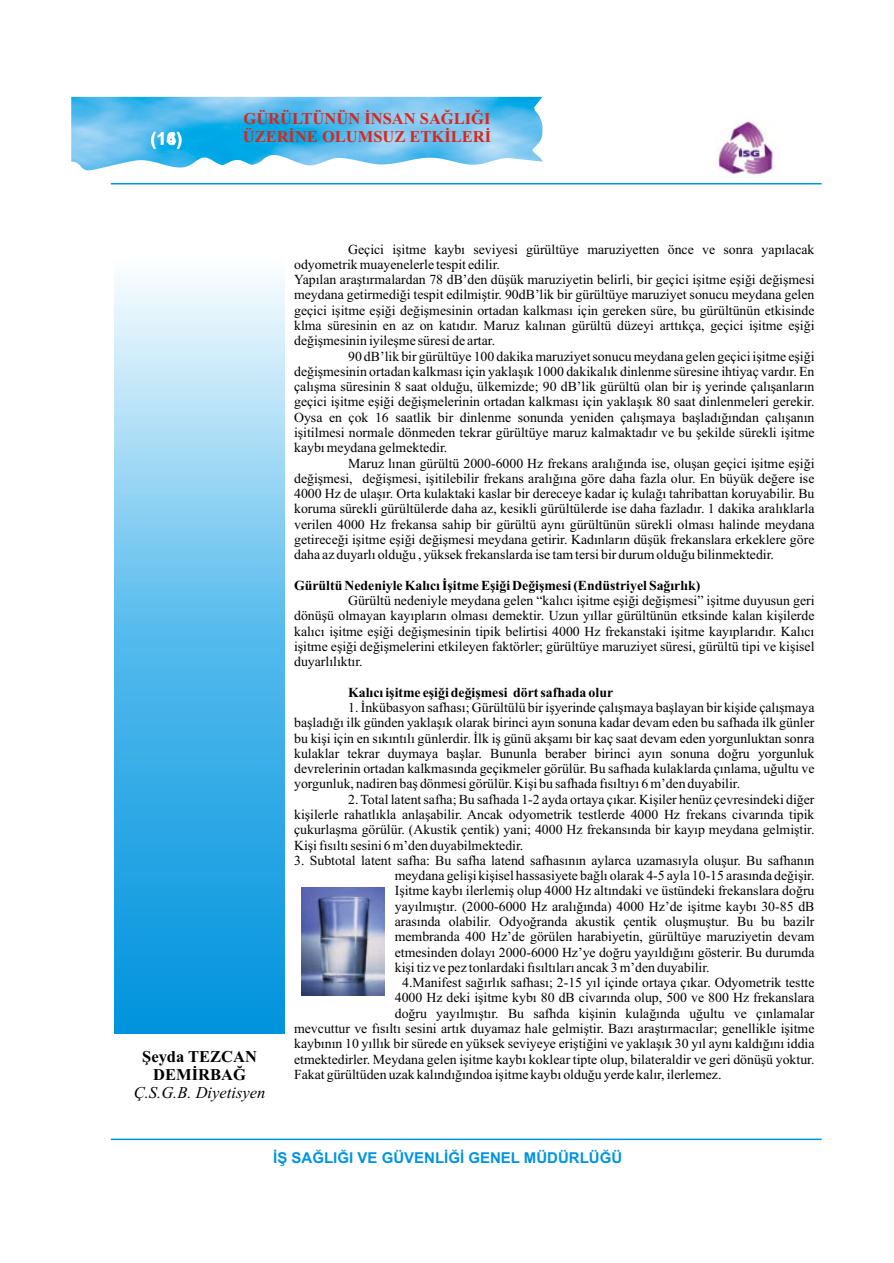
<style>
.page{position:relative;width:894px;height:1263px;background:#fff}
.page>*{position:absolute;margin:0;border:0;box-sizing:border-box;transform-origin:0 0}
.t1{font:700 18px "Arial";color:#fff}
.t2{font:700 16.5px/18.3px "Times New Roman";color:#d9261c}
.t3{font:700 16.5px/18.3px "Times New Roman";color:#000;text-align:center}
.t4{font:italic 16.5px "Times New Roman";color:#000}
.t5{font:700 15px "Arial";color:#0094de}
.t6{font:13.8px/15.3px "Times New Roman";color:#000;text-align:justify}
.t7{font:700 13.8px "Times New Roman";color:#000}
</style>
<div class="page">
<hr style="left:111px;top:1139px;width:711px;height:1px;background:#0094de">
<hr style="left:111px;top:183px;width:711px;height:1px;background:#0094de">
<img style="left:71px;top:97px;width:471px;height:74px">
<img style="left:715px;top:121px;width:61px;height:54px">
<svg style="left:115px;top:278px;width:170px;height:756px;background:#63beec"></svg>
<img style="left:302px;top:888px;width:82px;height:108px">
<h1 class="t1" style="left:151px;top:132px;width:34px">(16)</h1>
<h1 class="t1" style="left:167px;top:132px;width:12px">4</h1>
<p class="t2" style="left:243px;top:111px;width:250px">GÜRÜLTÜNÜN ÝNSAN SAÐLIÐI<br>ÜZERÝNE OLUMSUZ ETKÝLERÝ</p>
<p class="t3" style="left:142px;top:1049px;width:116px">Þeyda TEZCAN<br>DEMÝRBAÐ</p>
<p class="t4" style="left:134px;top:1087px;width:133px">Ç.S.G.B. Diyetisyen</p>
<p class="t6" style="left:294px;top:243px;width:522px;text-align:left;text-indent:54px">Geçici iþitme kaybý seviyesi gürültüye maruziyetten önce ve sonra yapýlacak odyometrik muayenelerle tespit edilir.<br>Yapýlan araþtýrmalardan 78 dB’den düþük maruziyetin belirli, bir geçici iþitme eþiði deðiþmesi meydana getirmediði tespit edilmiþtir. 90dB’lik bir gürültüye maruziyet sonucu meydana gelen geçici iþitme eþiði deðiþmesinin ortadan kalkmasý için gereken süre, bu gürültünün etkisinde klma süresinin en az on katýdýr. Maruz kalýnan gürültü düzeyi arttýkça, geçici iþitme eþiði deðiþmesinin iyileþme süresi de artar.</p>
<p class="t6" style="left:294px;top:350px;width:522px;text-indent:54px">90 dB’lik bir gürültüye 100 dakika maruziyet sonucu meydana gelen geçici iþitme eþiði deðiþmesinin ortadan kalkmasý için yaklaþýk 1000 dakikalýk dinlenme süresine ihtiyaç vardýr. En çalýþma süresinin 8 saat olduðu, ülkemizde; 90 dB’lik gürültü olan bir iþ yerinde çalýþanlarýn geçici iþitme eþiði deðiþmelerinin ortadan kalkmasý için yaklaþýk 80 saat dinlenmeleri gerekir.<br>Oysa en çok 16 saatlik bir dinlenme sonunda yeniden çalýþmaya baþladýðýndan çalýþanýn iþitilmesi normale dönmeden tekrar gürültüye maruz kalmaktadýr ve bu þekilde sürekli iþitme kaybý meydana gelmektedir.</p>
<p class="t6" style="left:294px;top:457px;width:522px;text-indent:54px">Maruz lýnan gürültü 2000-6000 Hz frekans aralýðýnda ise, oluþan geçici iþitme eþiði deðiþmesi, deðiþmesi, iþitilebilir frekans aralýðýna göre daha fazla olur. En büyük deðere ise 4000 Hz de ulaþýr. Orta kulaktaki kaslar bir dereceye kadar iç kulaðý tahribattan koruyabilir. Bu koruma sürekli gürültülerde daha az, kesikli gürültülerde ise daha fazladýr. 1 dakika aralýklarla verilen 4000 Hz frekansa sahip bir gürültü ayný gürültünün sürekli olmasý halinde meydana getireceði iþitme eþiði deðiþmesi meydana getirir. Kadýnlarýn düþük frekanslara erkeklere göre daha az duyarlý olduðu , yüksek frekanslarda ise tam tersi bir durum olduðu bilinmektedir.</p>
<p class="t7" style="left:294px;top:580px;width:408px">Gürültü Nedeniyle Kalýcý Ýþitme Eþiði Deðiþmesi (Endüstriyel Saðýrlýk)</p>
<p class="t6" style="left:294px;top:594px;width:522px;text-indent:54px">Gürültü nedeniyle meydana gelen “kalýcý iþitme eþiði deðiþmesi” iþitme duyusun geri dönüþü olmayan kayýplarýn olmasý demektir. Uzun yýllar gürültünün etksinde kalan kiþilerde kalýcý iþitme eþiði deðiþmesinin tipik belirtisi 4000 Hz frekanstaki iþitme kayýplarýdýr. Kalýcý iþitme eþiði deðiþmelerini etkileyen faktörler; gürültüye maruziyet süresi, gürültü tipi ve kiþisel duyarlýlýktýr.</p>
<p class="t7" style="left:348px;top:687px;width:267px">Kalýcý iþitme eþiði deðiþmesi dört safhada olur</p>
<p class="t6" style="left:294px;top:701px;width:522px;text-indent:54px">1. Ýnkübasyon safhasý; Gürültülü bir iþyerinde çalýþmaya baþlayan bir kiþide çalýþmaya baþladýðý ilk günden yaklaþýk olarak birinci ayýn sonuna kadar devam eden bu safhada ilk günler bu kiþi için en sýkýntýlý günlerdir. Ýlk iþ günü akþamý bir kaç saat devam eden yorgunluktan sonra kulaklar tekrar duymaya baþlar. Bununla beraber birinci ayýn sonuna doðru yorgunluk devrelerinin ortadan kalkmasýnda geçikmeler görülür. Bu safhada kulaklarda çýnlama, uðultu ve yorgunluk, nadiren baþ dönmesi görülür. Kiþi bu safhada fýsýltýyý 6 m’den duyabilir.</p>
<p class="t6" style="left:294px;top:793px;width:522px;text-indent:54px">2. Total latent safha; Bu safhada 1-2 ayda ortaya çýkar. Kiþiler henüz çevresindeki diðer kiþilerle rahatlýkla anlaþabilir. Ancak odyometrik testlerde 4000 Hz frekans civarýnda tipik çukurlaþma görülür. (Akustik çentik) yani; 4000 Hz frekansýnda bir kayýp meydana gelmiþtir.<br>Kiþi fýsýltý sesini 6 m’den duyabilmektedir.</p>
<p class="t6" style="left:294px;top:854px;width:522px">3. Subtotal latent safha: Bu safha latend safhasýnýn aylarca uzamasýyla oluþur. Bu safhanýn</p>
<p class="t6" style="left:395px;top:869px;width:421px">meydana geliþi kiþisel hassasiyete baðlý olarak 4-5 ayla 10-15 arasýnda deðiþir.</p>
<p class="t6" style="left:395px;top:885px;width:421px">Iþitme kaybý ilerlemiþ olup 4000 Hz altýndaki ve üstündeki frekanslara doðru</p>
<p class="t6" style="left:395px;top:900px;width:421px">yayýlmýþtýr. (2000-6000 Hz aralýðýnda) 4000 Hz’de iþitme kaybý 30-85 dB</p>
<p class="t6" style="left:395px;top:915px;width:421px">arasýnda olabilir. Odyoðranda akustik çentik oluþmuþtur. Bu bu bazilr</p>
<p class="t6" style="left:395px;top:930px;width:421px">membranda 400 Hz’de görülen harabiyetin, gürültüye maruziyetin devam</p>
<p class="t6" style="left:395px;top:946px;width:421px">etmesinden dolayý 2000-6000 Hz’ye doðru yayýldýðýný gösterir. Bu durumda</p>
<p class="t6" style="left:395px;top:961px;width:316px">kiþi tiz ve pez tonlardaki fýsýltýlarý ancak 3 m’den duyabilir.</p>
<p class="t6" style="left:402px;top:976px;width:414px">4.Manifest saðýrlýk safhasý; 2-15 yýl içinde ortaya çýkar. Odyometrik testte</p>
<p class="t6" style="left:395px;top:991px;width:421px">4000 Hz deki iþitme kybý 80 dB civarýnda olup, 500 ve 800 Hz frekanslara</p>
<p class="t6" style="left:395px;top:1007px;width:421px">doðru yayýlmýþtýr. Bu safhda kiþinin kulaðýnda uðultu ve çýnlamalar</p>
<p class="t6" style="left:294px;top:1022px;width:522px">mevcuttur ve fýsýltý sesini artýk duyamaz hale gelmiþtir. Bazý araþtýrmacýlar; genellikle iþitme</p>
<p class="t6" style="left:294px;top:1037px;width:522px">kaybýnýn 10 yýllýk bir sürede en yüksek seviyeye eriþtiðini ve yaklaþýk 30 yýl ayný kaldýðýný iddia</p>
<p class="t6" style="left:294px;top:1053px;width:522px">etmektedirler. Meydana gelen iþitme kaybý koklear tipte olup, bilateraldir ve geri dönüþü yoktur.</p>
<p class="t6" style="left:294px;top:1068px;width:429px">Fakat gürültüden uzak kalýndýðýndoa iþitme kaybý olduðu yerde kalýr, ilerlemez.</p>
<p class="t5" style="left:273px;top:1152px;width:350px">ÝÞ SAÐLIÐI VE GÜVENLÝÐÝ GENEL MÜDÜRLÜÐÜ</p>
</div>
